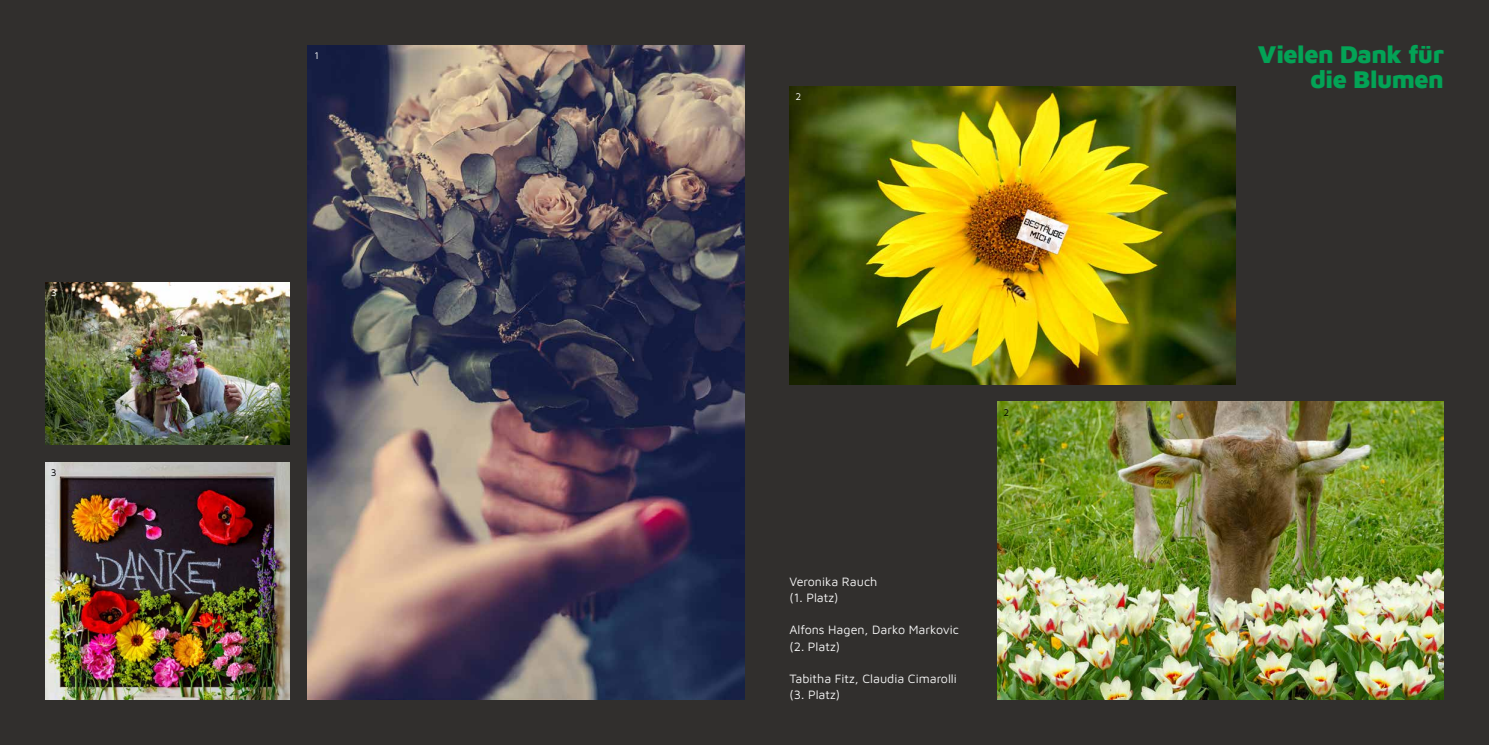
<style>
.page{position:relative;width:1489px;height:745px;background:#fff}
.page>*{position:absolute;margin:0;border:0;box-sizing:border-box;transform-origin:0 0}
.t1{font:25px/25px "Maven Pro";letter-spacing:-.02em;color:#03a356;text-align:right}
.t2{font:12.5px/16.2px "Maven Pro";color:#f5f5f5}
.t3{font:10px "Maven Pro";color:#fff}
.t4{font:10px "Maven Pro";color:#000}
</style>
<div class="page">
<div style="left:0;top:0;width:1488px;height:744px;background:#312f2d"></div>
<img style="left:308px;top:45px;width:436px;height:654px">
<img style="left:45px;top:462px;width:245px;height:237px">
<img style="left:45px;top:282px;width:245px;height:162px">
<img style="left:789px;top:86px;width:446px;height:298px">
<img style="left:997px;top:401px;width:446px;height:298px">
<p class="t3" style="left:51px;top:285px;width:7px">3</p>
<p class="t4" style="left:51px;top:465px;width:7px">3</p>
<p class="t3" style="left:314px;top:49px;width:6px">1</p>
<p class="t3" style="left:795px;top:90px;width:7px">2</p>
<p class="t4" style="left:1003px;top:405px;width:7px">2</p>
<p class="t2" style="left:789px;top:572px;width:89px">Veronika Rauch (1. Platz)</p>
<p class="t2" style="left:789px;top:620px;width:171px">Alfons Hagen, Darko Markovic (2. Platz)</p>
<p class="t2" style="left:789px;top:669px;width:169px">Tabitha Fitz, Claudia Cimarolli (3. Platz)</p>
<h1 class="t1" style="left:1257px;top:40px;width:188px">Vielen Dank für die Blumen</h1>
</div>
